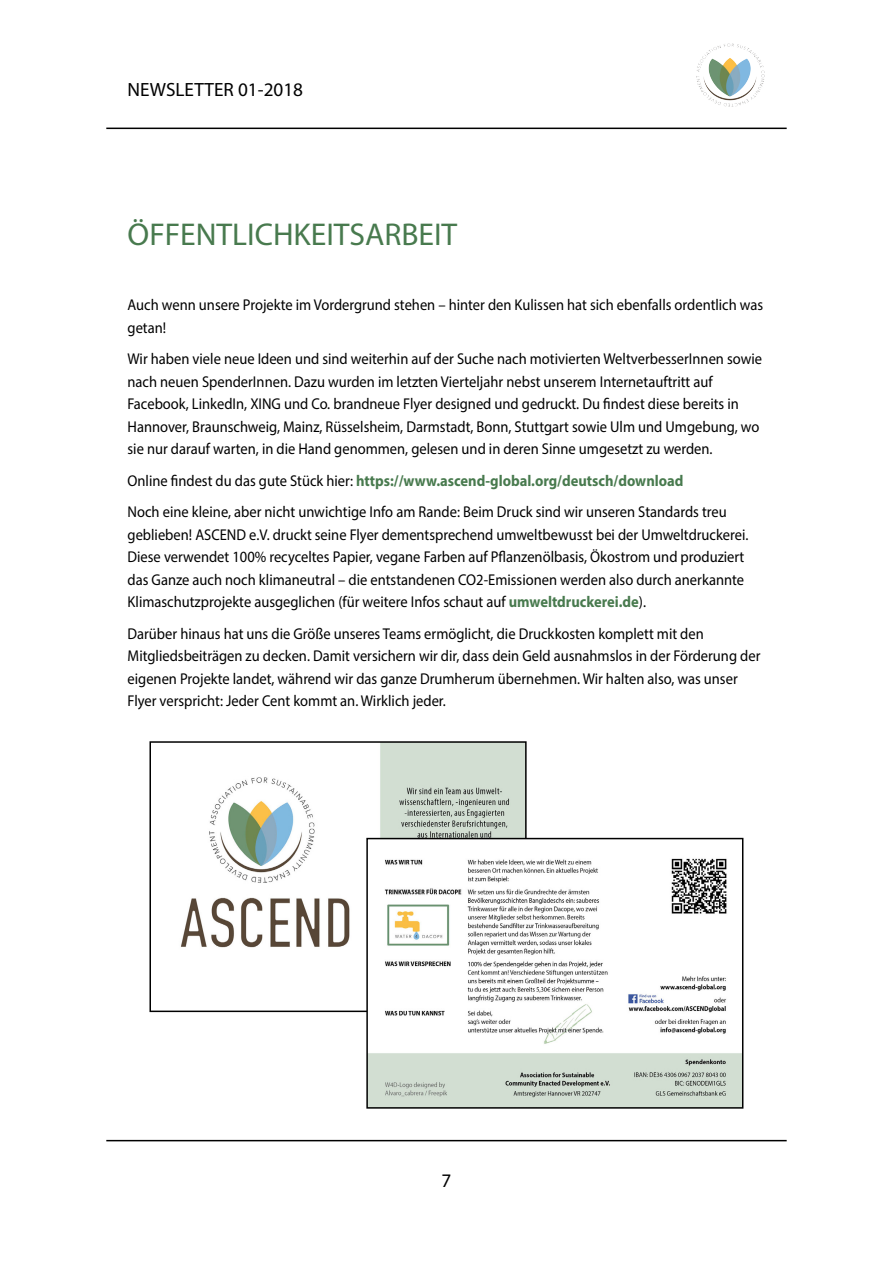
<style>
.page{position:relative;width:893px;height:1263px;background:#fff}
.page>*{position:absolute;margin:0;border:0;box-sizing:border-box;transform-origin:0 0}
.t1{font:31.65px "Myriad Pro";color:#487a4e}
.t2{font:19.2px "Myriad Pro";color:#000}
.t3{font:15.6px/22.5px "Myriad Pro";color:#000;scale:.93 1}
.s1{font-weight:700;color:#487a4e}
</style>
<div class="page">
<img style="left:696px;top:43px;width:69px;height:64px">
<hr style="left:106px;top:128px;width:681px;height:1px;background:#000">
<hr style="left:106px;top:1140px;width:681px;height:1px;background:#000">
<img style="left:181px;top:744px;width:343px;height:204px">
<div style="left:149px;top:741px;width:378px;height:271px;border:2px solid #000"></div>
<img style="left:369px;top:841px;width:371px;height:265px">
<div style="left:366px;top:838px;width:377px;height:271px;border:2px solid #000"></div>
<p class="t2" style="left:128px;top:78px;width:177px">NEWSLETTER 01-2018</p>
<h1 class="t1" style="left:128px;top:215px;width:331px">ÖFFENTLICHKEITSARBEIT</h1>
<p class="t3" style="left:128px;top:293px;width:685px">Auch wenn unsere Projekte im Vordergrund stehen – hinter den Kulissen hat sich ebenfalls ordentlich was getan!</p>
<p class="t3" style="left:128px;top:347px;width:684px">Wir haben viele neue Ideen und sind weiterhin auf der Suche nach motivierten WeltverbesserInnen sowie nach neuen SpenderInnen. Dazu wurden im letzten Vierteljahr nebst unserem Internetauftritt auf Facebook, LinkedIn, XING und Co. brandneue Flyer designed und gedruckt. Du findest diese bereits in Hannover, Braunschweig, Mainz, Rüsselsheim, Darmstadt, Bonn, Stuttgart sowie Ulm und Umgebung, wo sie nur darauf warten, in die Hand genommen, gelesen und in deren Sinne umgesetzt zu werden.</p>
<p class="t3" style="left:128px;top:464px;width:646px;line-height:31.5px">Online findest du das gute Stück hier: <span class="s1">https://www.ascend-global.org/deutsch/download<br></span>Noch eine kleine, aber nicht unwichtige Info am Rande: Beim Druck sind wir unseren Standards treu</p>
<p class="t3" style="left:128px;top:523px;width:669px">geblieben! ASCEND e.V. druckt seine Flyer dementsprechend umweltbewusst bei der Umweltdruckerei.<br>Diese verwendet 100% recyceltes Papier, vegane Farben auf Pflanzenölbasis, Ökostrom und produziert das Ganze auch noch klimaneutral – die entstandenen CO2-Emissionen werden also durch anerkannte Klimaschutzprojekte ausgeglichen (für weitere Infos schaut auf <span class="s1">umweltdruckerei.de</span>).</p>
<p class="t3" style="left:128px;top:622px;width:682px">Darüber hinaus hat uns die Größe unseres Teams ermöglicht, die Druckkosten komplett mit den Mitgliedsbeiträgen zu decken. Damit versichern wir dir, dass dein Geld ausnahmslos in der Förderung der eigenen Projekte landet, während wir das ganze Drumherum übernehmen. Wir halten also, was unser Flyer verspricht: Jeder Cent kommt an. Wirklich jeder.</p>
<p class="t2" style="left:442px;top:1169px;width:11px">7</p>
</div>
